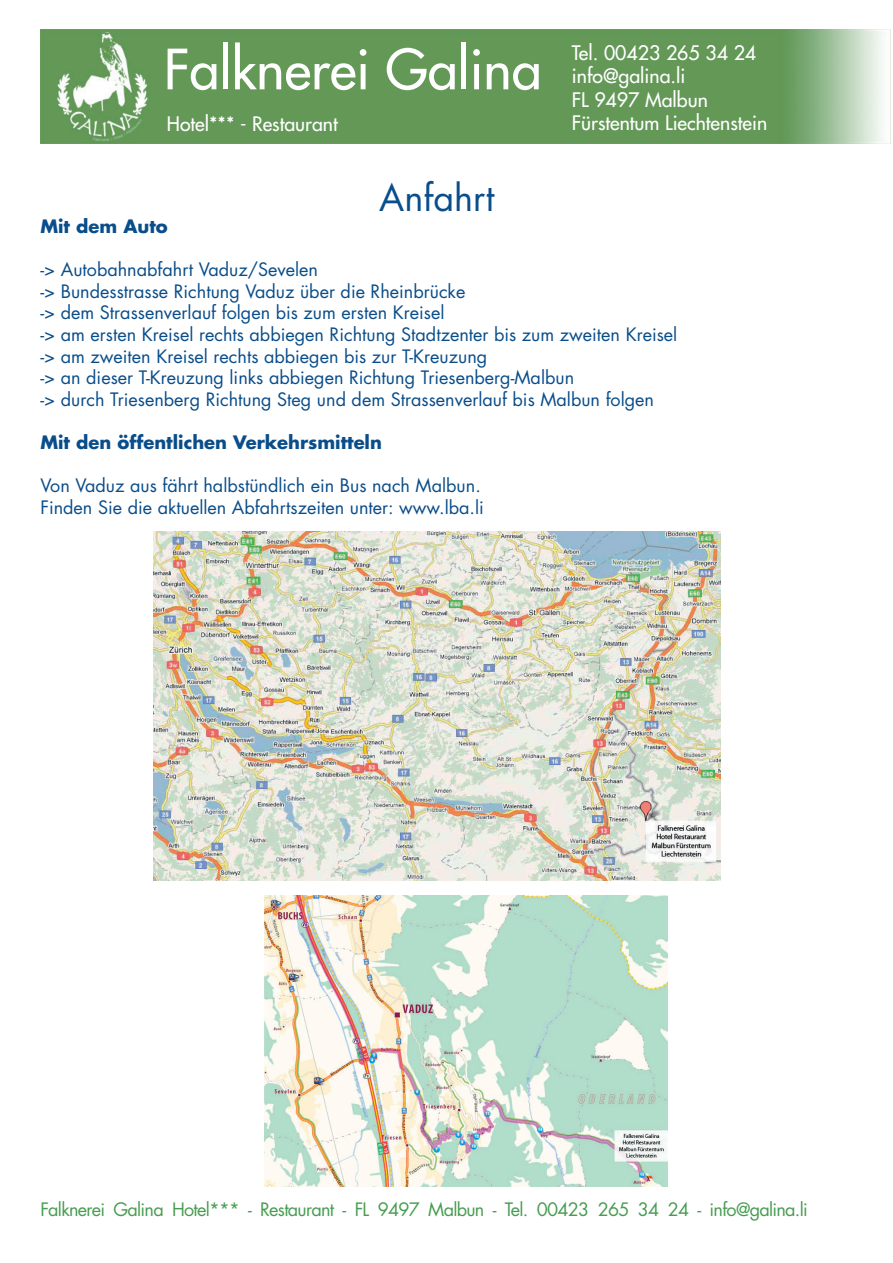
<style>
.page{position:relative;width:893px;height:1263px;background:#fff}
.page>*{position:absolute;margin:0;border:0;box-sizing:border-box;transform-origin:0 0}
.t1{font:54px "Futura";color:#fff}
.t2{font:36px "Futura";color:#094d8a}
.t3{font:19.5px/23.4px "Futura";color:#fff}
.t4{font:18px/21.6px "Futura";color:#094d8a}
.t5{font:18px "Futura";letter-spacing:-.04em;color:#479c51}
.t6{font:700 18px "Futura";color:#094d8a}
</style>
<div class="page">
<img style="left:40px;top:30px;width:851px;height:113px">
<img style="left:154px;top:531px;width:566px;height:349px">
<img style="left:264px;top:895px;width:403px;height:292px">
<h1 class="t1" style="left:164px;top:34px;width:379px">Falknerei Galina</h1>
<p class="t3" style="left:167px;top:112px;width:172px">Hotel*** - Restaurant</p>
<h2 class="t2" style="left:379px;top:173px;width:117px">Anfahrt</h2>
<p class="t3" style="left:572px;top:41px;width:197px">Tel. 00423 265 34 24 info@galina.li<br>FL 9497 Malbun<br>Fürstentum Liechtenstein</p>
<p class="t6" style="left:40px;top:214px;width:129px">Mit dem Auto</p>
<p class="t4" style="left:40px;top:259px;width:638px">-&gt; Autobahnabfahrt Vaduz/Sevelen<br>-&gt; Bundesstrasse Richtung Vaduz über die Rheinbrücke<br>-&gt; dem Strassenverlauf folgen bis zum ersten Kreisel<br>-&gt; am ersten Kreisel rechts abbiegen Richtung Stadtzenter bis zum zweiten Kreisel -&gt; am zweiten Kreisel rechts abbiegen bis zur T-Kreuzung<br>-&gt; an dieser T-Kreuzung links abbiegen Richtung Triesenberg-Malbun<br>-&gt; durch Triesenberg Richtung Steg und dem Strassenverlauf bis Malbun folgen</p>
<p class="t6" style="left:40px;top:430px;width:343px">Mit den öffentlichen Verkehrsmitteln</p>
<p class="t4" style="left:40px;top:475px;width:445px">Von Vaduz aus fährt halbstündlich ein Bus nach Malbun.<br>Finden Sie die aktuellen Abfahrtszeiten unter: www.lba.li</p>
<p class="t5" style="left:40px;top:1197px;width:769px">Falknerei Galina Hotel*** - Restaurant - FL 9497 Malbun - Tel. 00423 265 34 24 - info@galina.li</p>
</div>
